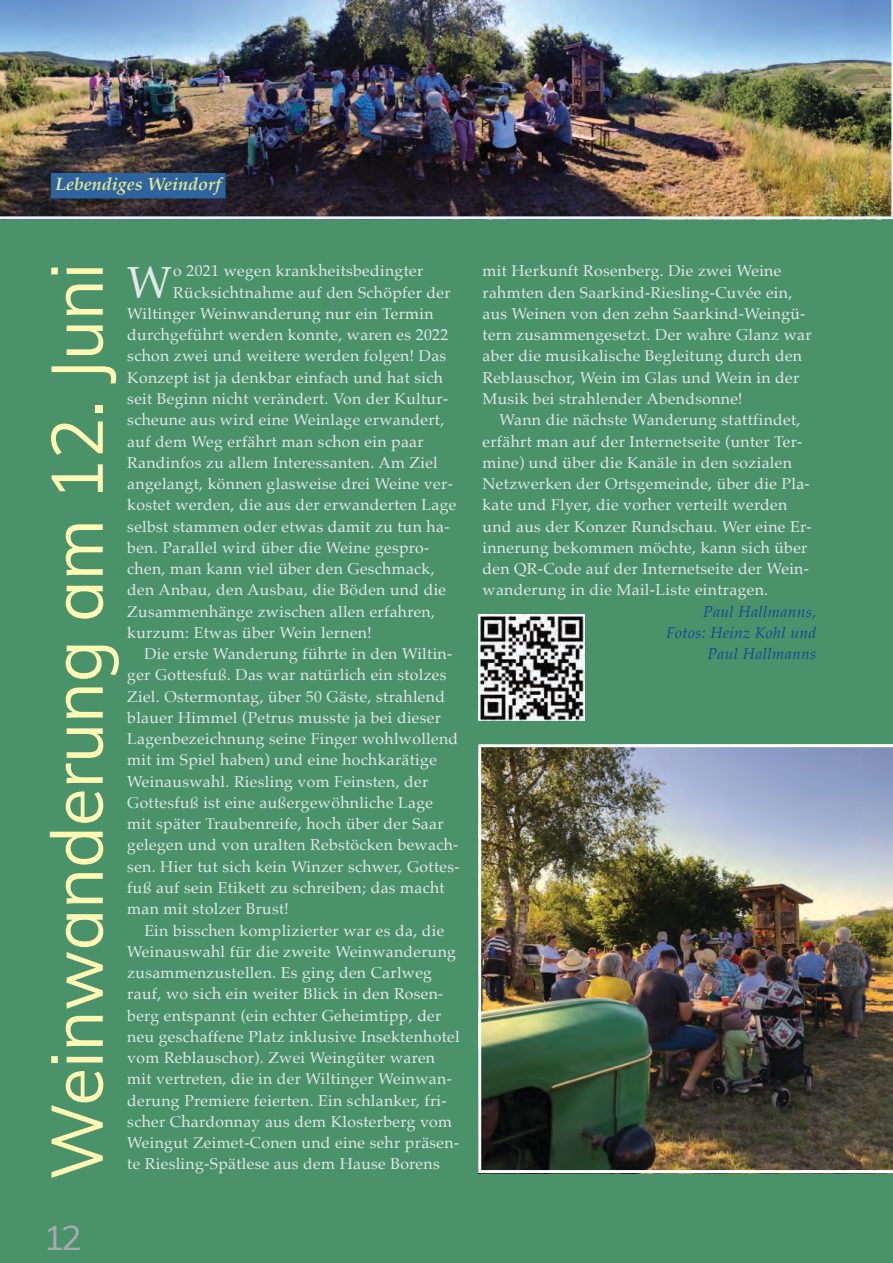
<style>
.page{position:relative;width:893px;height:1263px;background:#4a936a}
.page>*{position:absolute;margin:0;border:0;box-sizing:border-box;transform-origin:0 0}
.t1{font:72px "Mulish";color:#fff9b3}
.t2{font:45px "Palatino";color:#e5e6e7}
.t3{font:33.75px "Mulish";color:#a8aaad;scale:1.04 1}
.t4{font:italic 700 18px "Palatino";color:#dee58e}
.t5{font:15.75px/21.3px "Palatino";letter-spacing:.02em;color:#e5e6e7}
.t6{font:italic 15.75px/21.3px "Palatino";letter-spacing:.02em;color:#154698;text-align:right}
</style>
<div class="page">
<img style="left:478px;top:615px;width:106px;height:105px">
<img style="left:478px;top:744px;width:415px;height:429px">
<img style="left:0;top:0;width:893px;height:219px">
<div style="left:51px;top:173px;width:175px;height:25px;background:#2d639e"></div>
<p class="t4" style="left:55px;top:175px;width:168px">Lebendiges Weindorf</p>
<h1 class="t1" style="left:30px;top:1180px;width:919px;rotate:-90deg">Weinwanderung am 12. Juni</h1>
<h2 class="t2" style="left:127px;top:261px;width:46px">W</h2>
<p class="t5" style="left:173px;top:261px;width:251px">o 2021 wegen krankheitsbedingter</p>
<p class="t5" style="left:173px;top:283px;width:279px">Rücksichtnahme auf den Schöpfer der</p>
<p class="t5" style="left:127px;top:304px;width:308px">Wiltinger Weinwanderung nur ein Termin</p>
<p class="t5" style="left:127px;top:325px;width:322px">durchgeführt werden konnte, waren es 2022</p>
<p class="t5" style="left:127px;top:346px;width:320px">schon zwei und weitere werden folgen! Das</p>
<p class="t5" style="left:127px;top:368px;width:317px">Konzept ist ja denkbar einfach und hat sich</p>
<p class="t5" style="left:127px;top:389px;width:322px">seit Beginn nicht verändert. Von der Kultur-</p>
<p class="t5" style="left:127px;top:410px;width:319px">scheune aus wird eine Weinlage erwandert,</p>
<p class="t5" style="left:127px;top:431px;width:298px">auf dem Weg erfährt man schon ein paar</p>
<p class="t5" style="left:127px;top:453px;width:312px">Randinfos zu allem Interessanten. Am Ziel</p>
<p class="t5" style="left:127px;top:474px;width:327px">angelangt, können glasweise drei Weine ver-</p>
<p class="t5" style="left:127px;top:495px;width:331px">kostet werden, die aus der erwanderten Lage</p>
<p class="t5" style="left:127px;top:517px;width:324px">selbst stammen oder etwas damit zu tun ha-</p>
<p class="t5" style="left:127px;top:538px;width:304px">ben. Parallel wird über die Weine gespro-</p>
<p class="t5" style="left:127px;top:559px;width:309px">chen, man kann viel über den Geschmack,</p>
<p class="t5" style="left:127px;top:580px;width:320px">den Anbau, den Ausbau, die Böden und die</p>
<p class="t5" style="left:127px;top:602px;width:309px">Zusammenhänge zwischen allen erfahren,</p>
<p class="t5" style="left:127px;top:623px;width:246px">kurzum: Etwas über Wein lernen!</p>
<p class="t5" style="left:144px;top:644px;width:310px">Die erste Wanderung führte in den Wiltin-</p>
<p class="t5" style="left:127px;top:665px;width:321px">ger Gottesfuß. Das war natürlich ein stolzes</p>
<p class="t5" style="left:127px;top:687px;width:319px">Ziel. Ostermontag, über 50 Gäste, strahlend</p>
<p class="t5" style="left:127px;top:708px;width:315px">blauer Himmel (Petrus musste ja bei dieser</p>
<p class="t5" style="left:127px;top:729px;width:332px">Lagenbezeichnung seine Finger wohlwollend</p>
<p class="t5" style="left:127px;top:750px;width:311px">mit im Spiel haben) und eine hochkarätige</p>
<p class="t5" style="left:127px;top:772px;width:302px">Weinauswahl. Riesling vom Feinsten, der</p>
<p class="t5" style="left:127px;top:793px;width:307px">Gottesfuß ist eine außergewöhnliche Lage</p>
<p class="t5" style="left:127px;top:814px;width:318px">mit später Traubenreife, hoch über der Saar</p>
<p class="t5" style="left:127px;top:835px;width:333px">gelegen und von uralten Rebstöcken bewach-</p>
<p class="t5" style="left:127px;top:857px;width:334px">sen. Hier tut sich kein Winzer schwer, Gottes-</p>
<p class="t5" style="left:127px;top:878px;width:319px">fuß auf sein Etikett zu schreiben; das macht</p>
<p class="t5" style="left:127px;top:899px;width:163px">man mit stolzer Brust!</p>
<p class="t5" style="left:144px;top:920px;width:302px">Ein bisschen komplizierter war es da, die</p>
<p class="t5" style="left:127px;top:942px;width:330px">Weinauswahl für die zweite Weinwanderung</p>
<p class="t5" style="left:127px;top:963px;width:306px">zusammenzustellen. Es ging den Carlweg</p>
<p class="t5" style="left:127px;top:984px;width:318px">rauf, wo sich ein weiter Blick in den Rosen-</p>
<p class="t5" style="left:127px;top:1006px;width:316px">berg entspannt (ein echter Geheimtipp, der</p>
<p class="t5" style="left:127px;top:1027px;width:334px">neu geschaffene Platz inklusive Insektenhotel</p>
<p class="t5" style="left:127px;top:1048px;width:309px">vom Reblauschor). Zwei Weingüter waren</p>
<p class="t5" style="left:127px;top:1069px;width:326px">mit vertreten, die in der Wiltinger Weinwan-</p>
<p class="t5" style="left:127px;top:1091px;width:321px">derung Premiere feierten. Ein schlanker, fri-</p>
<p class="t5" style="left:127px;top:1112px;width:326px">scher Chardonnay aus dem Klosterberg vom</p>
<p class="t5" style="left:127px;top:1133px;width:333px">Weingut Zeimet-Conen und eine sehr präsen-</p>
<p class="t5" style="left:127px;top:1154px;width:314px">te Riesling-Spätlese aus dem Hause Borens</p>
<h3 class="t3" style="left:44px;top:1216px;width:39px">12</h3>
<p class="t5" style="left:482px;top:261px;width:331px">mit Herkunft Rosenberg. Die zwei Weine rahmten den Saarkind-Riesling-Cuvée ein, aus Weinen von den zehn Saarkind-Weingü&shy;tern zusammengesetzt. Der wahre Glanz war aber die musikalische Begleitung durch den Reblauschor, Wein im Glas und Wein in der Musik bei strahlender Abendsonne!</p>
<p class="t5" style="left:482px;top:410px;width:331px;text-indent:17px">Wann die nächste Wanderung stattfindet, erfährt man auf der Internetseite (unter Ter&shy;mine) und über die Kanäle in den sozialen Netzwerken der Ortsgemeinde, über die Pla&shy;kate und Flyer, die vorher verteilt werden und aus der Konzer Rundschau. Wer eine Er&shy;innerung bekommen möchte, kann sich über den QR-Code auf der Internetseite der Wein&shy;wanderung in die Mail-Liste eintragen.</p>
<p class="t6" style="left:666px;top:602px;width:152px">Paul Hallmanns,<br>Fotos: Heinz Kohl und<br>Paul Hallmanns</p>
</div>
